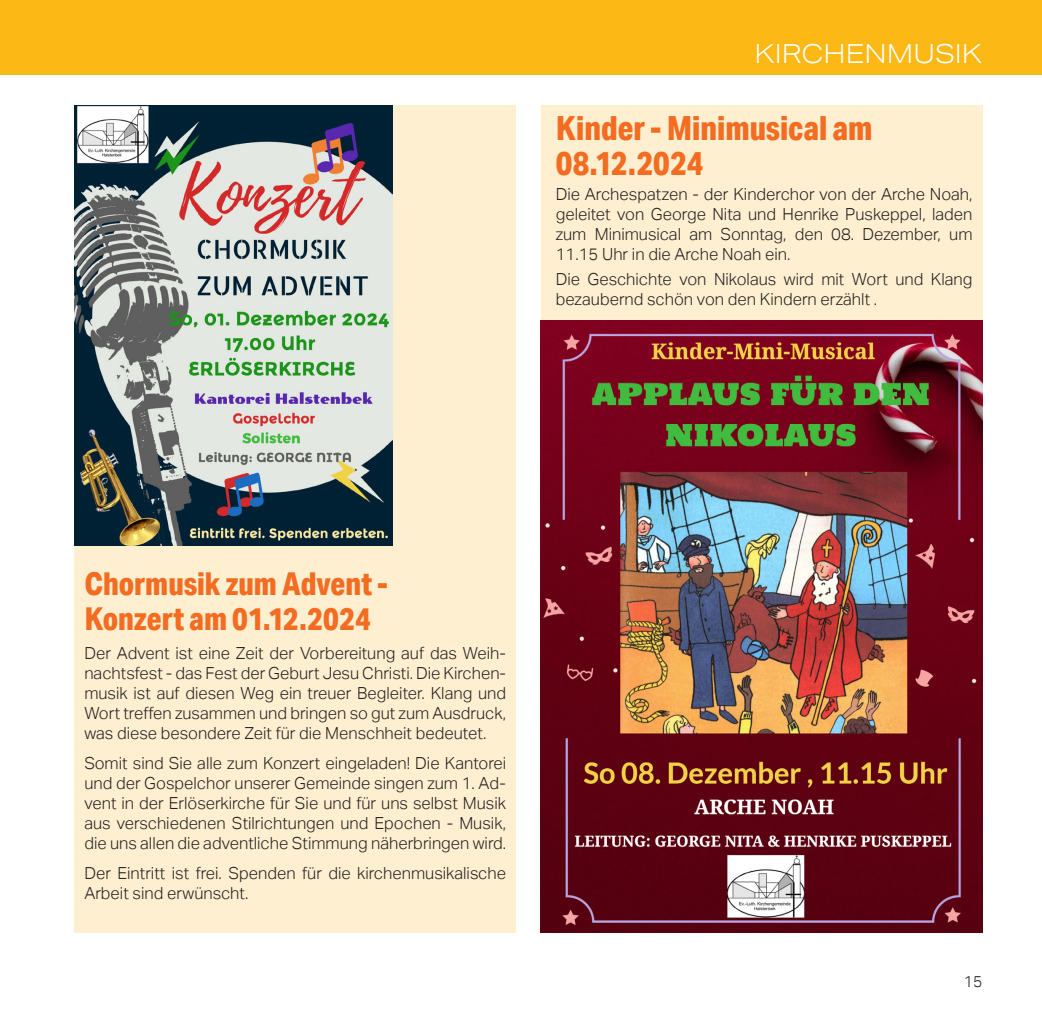
<style>
.page{position:relative;width:1042px;height:1032px;background:#fff}
.page>*{position:absolute;margin:0;border:0;box-sizing:border-box;transform-origin:0 0}
._01_Headline{font:800 33.25px/35px "Aktiv Grotesk Cd";color:#f36c21}
._01_Headline-2{font:800 31.5px "Aktiv Grotesk Cd";color:#f36c21}
._00_Titel_IS{font:300 26.25px "Aktiv Grotesk Ex";color:#fff}
._00_Titel{font:300 21px "Aktiv Grotesk";color:#fff}
.Fliestext{font:300 16.62px/19.9px "Aktiv Grotesk";color:#231f20;text-align:justify}
.t1{font:300 15.75px "Aktiv Grotesk";color:#231f20}
</style>
<div class="page">
<div style="left:74px;top:105px;width:442px;height:828px;background:#feefd0"></div>
<img style="left:74px;top:105px;width:318px;height:440px">
<div style="left:541px;top:105px;width:441px;height:828px;background:#feefd0"></div>
<img style="left:541px;top:321px;width:441px;height:612px">
<div style="left:0;top:0;width:1042px;height:74px;background:#fcb814"></div>
<p class="_00_Titel_IS" style="left:754px;top:39px;width:229px">KIRCHENMUSIK</p>
<p class="_00_Titel" style="left:706px;top:43px;width:277px">AUS DEN KIRCHENBÜCHERN</p>
<p class="_01_Headline" style="left:556px;top:110px;width:318px">Kinder - Minimusical am<br>08.12.2024</p>
<p class="Fliestext" style="left:556px;top:185px;width:418px">Die Archespatzen - der Kinderchor von der Arche Noah, geleitet von George Nita und Henrike Puskeppel, laden zum Minimusical am Sonntag, den 08. Dezember, um 11.15 Uhr in die Arche Noah ein.</p>
<p class="Fliestext" style="left:556px;top:269px;width:418px">Die Geschichte von Nikolaus wird mit Wort und Klang bezaubernd schön von den Kindern erzählt .</p>
<p class="_01_Headline-2" style="left:84px;top:563px;width:305px">Chormusik zum Advent -</p>
<p class="_01_Headline-2" style="left:84px;top:598px;width:288px">Konzert am 01.12.2024</p>
<p class="Fliestext" style="left:84px;top:644px;width:423px">Der Advent ist eine Zeit der Vorbereitung auf das Weih&shy;nachtsfest - das Fest der Geburt Jesu Christi. Die Kirchen&shy;musik ist auf diesen Weg ein treuer Begleiter. Klang und Wort treffen zusammen und bringen so gut zum Ausdruck, was diese besondere Zeit für die Menschheit bedeutet.</p>
<p class="Fliestext" style="left:84px;top:753px;width:423px">Somit sind Sie alle zum Konzert eingeladen! Die Kantorei und der Gospelchor unserer Gemeinde singen zum 1. Ad&shy;vent in der Erlöserkirche für Sie und für uns selbst Musik aus verschiedenen Stilrichtungen und Epochen - Musik, die uns allen die adventliche Stimmung näherbringen wird.</p>
<p class="Fliestext" style="left:84px;top:863px;width:423px">Der Eintritt ist frei. Spenden für die kirchenmusikalische<br>Arbeit sind erwünscht.</p>
<p class="t1" style="left:964px;top:972px;width:20px">15</p>
</div>
